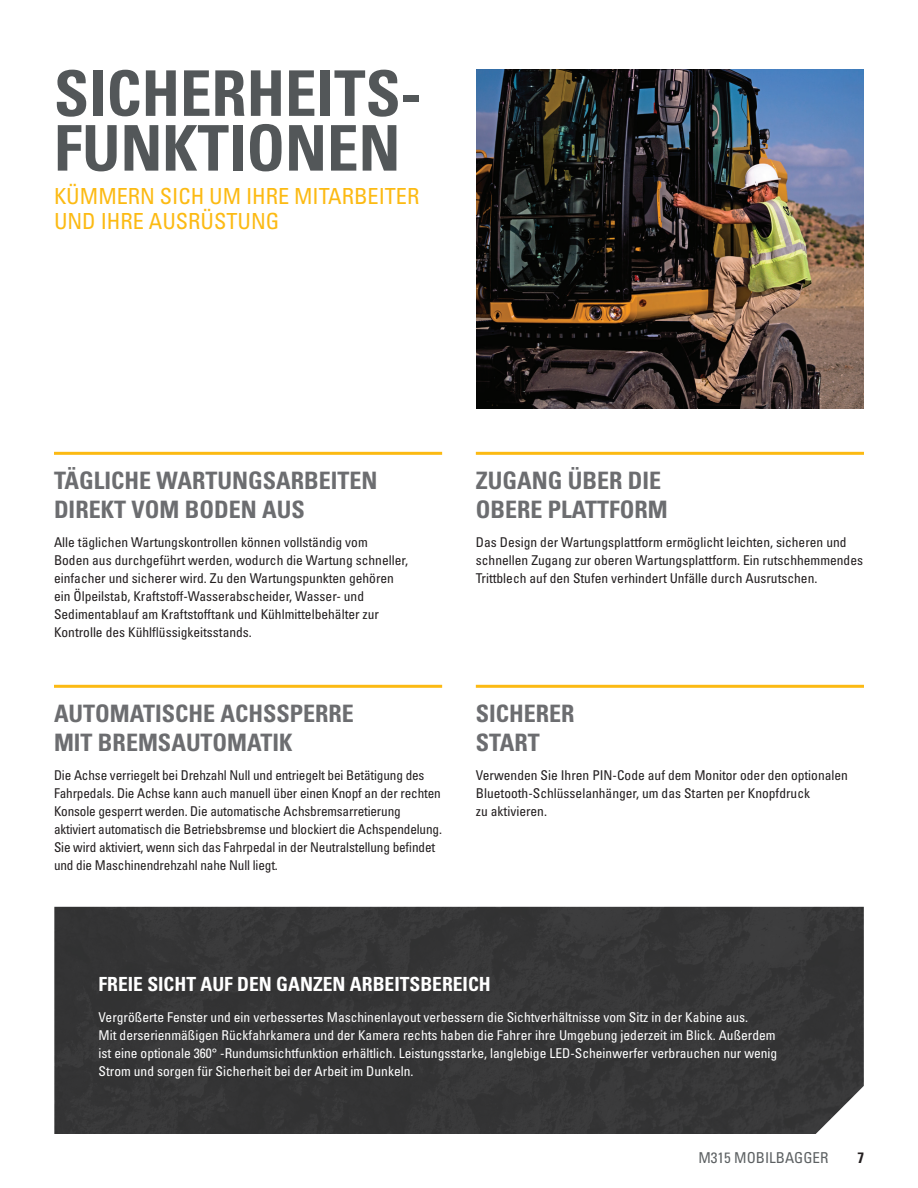
<style>
.page{position:relative;width:918px;height:1188px;background:#fff}
.page>*{position:absolute;margin:0;border:0;box-sizing:border-box;transform-origin:0 0}
.t1{font:63px/54.8px "Univers LTCYR 67 Bold Cond";color:#535759}
.t2{font:24px/28.8px "Univers LTCYR 67 Bold Cond";color:#6c6d70}
.t3{font:condensed 22.2px/25.5px "Univers LTCYR 57";color:#fcba13}
.t4{font:19.5px "Univers LTCYR 67 Bold Cond";color:#fff}
.t5{font:condensed 15px "Univers LTCYR 57";color:#5d6163}
.t6{font:15px "Univers LTCYR 67 Bold Cond";color:#231f20}
.t7{font:condensed 13.5px/18px "Univers LTCYR 57";color:#231f20}
.t8{font:condensed 13.5px/18px "Univers LTCYR 57";color:#fff}
</style>
<div class="page">
<img style="left:476px;top:70px;width:388px;height:338px">
<hr style="left:54px;top:452px;width:388px;height:3px;background:#fcba13">
<hr style="left:476px;top:452px;width:388px;height:3px;background:#fcba13">
<hr style="left:54px;top:685px;width:388px;height:3px;background:#fcba13">
<div style="left:54px;top:907px;width:810px;height:227px;background:#363637"></div>
<hr style="left:476px;top:685px;width:388px;height:3px;background:#fcba13">
<h1 class="t1" style="left:54px;top:65px;width:369px">SICHERHEITS-<br>FUNKTIONEN</h1>
<h3 class="t3" style="left:54px;top:182px;width:367px">KÜMMERN SICH UM IHRE MITARBEITER<br>UND IHRE AUSRÜSTUNG</h3>
<h2 class="t2" style="left:54px;top:466px;width:325px">TÄGLICHE WARTUNGSARBEITEN<br>DIREKT VOM BODEN AUS</h2>
<p class="t7" style="left:54px;top:533px;width:356px">Alle täglichen Wartungskontrollen können vollständig vom<br>Boden aus durchgeführt werden, wodurch die Wartung schneller, einfacher und sicherer wird. Zu den Wartungspunkten gehören ein Ölpeilstab, Kraftstoff-Wasserabscheider, Wasser- und Sedimentablauf am Kraftstofftank und Kühlmittelbehälter zur Kontrolle des Kühlflüssigkeitsstands.</p>
<h2 class="t2" style="left:54px;top:699px;width:301px">AUTOMATISCHE ACHSSPERRE<br>MIT BREMSAUTOMATIK</h2>
<p class="t7" style="left:54px;top:766px;width:390px">Die Achse verriegelt bei Drehzahl Null und entriegelt bei Betätigung des Fahrpedals. Die Achse kann auch manuell über einen Knopf an der rechten Konsole gesperrt werden. Die automatische Achsbremsarretierung aktiviert automatisch die Betriebsbremse und blockiert die Achspendelung.<br>Sie wird aktiviert, wenn sich das Fahrpedal in der Neutralstellung befindet und die Maschinendrehzahl nahe Null liegt.</p>
<h2 class="t2" style="left:476px;top:466px;width:193px">ZUGANG ÜBER DIE<br>OBERE PLATTFORM</h2>
<p class="t7" style="left:476px;top:533px;width:389px">Das Design der Wartungsplattform ermöglicht leichten, sicheren und schnellen Zugang zur oberen Wartungsplattform. Ein rutschhemmendes<br>Trittblech auf den Stufen verhindert Unfälle durch Ausrutschen.</p>
<h2 class="t2" style="left:476px;top:699px;width:100px">SICHERER<br>START</h2>
<p class="t7" style="left:476px;top:766px;width:374px">Verwenden Sie Ihren PIN-Code auf dem Monitor oder den optionalen<br>Bluetooth-Schlüsselanhänger, um das Starten per Knopfdruck<br>zu aktivieren.</p>
<h3 class="t4" style="left:99px;top:972px;width:394px">FREIE SICHT AUF DEN GANZEN ARBEITSBEREICH</h3>
<p class="t8" style="left:99px;top:1008px;width:680px">Vergrößerte Fenster und ein verbessertes Maschinenlayout verbessern die Sichtverhältnisse vom Sitz in der Kabine aus.<br>Mit derserienmäßigen Rückfahrkamera und der Kamera rechts haben die Fahrer ihre Umgebung jederzeit im Blick. Außerdem ist eine optionale 360° -Rundumsichtfunktion erhältlich. Leistungsstarke, langlebige LED-Scheinwerfer verbrauchen nur wenig Strom und sorgen für Sicherheit bei der Arbeit im Dunkeln.</p>
<p class="t5" style="left:698px;top:1148px;width:131px">M315 MOBILBAGGER</p>
<p class="t6" style="left:857px;top:1148px;width:8px">7</p>
</div>
